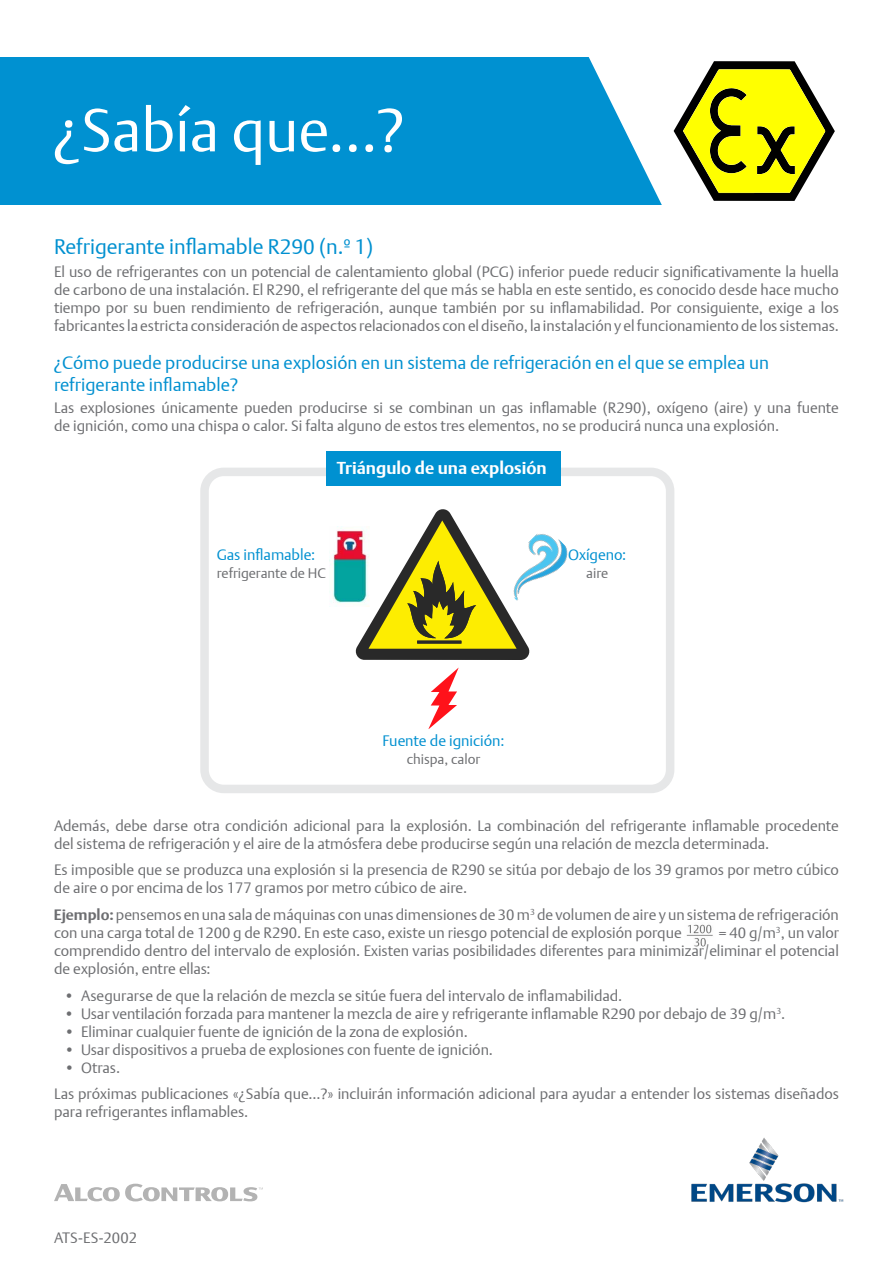
<style>
.page{position:relative;width:893px;height:1263px;background:#fff}
.page>*{position:absolute;margin:0;border:0;box-sizing:border-box;transform-origin:0 0}
.t1{font:60px "DTL Argo T Light";color:#fff}
.t2{font:21px "DTL Argo T Light";color:#0090d0}
.t3{font:18px/21.6px "DTL Argo T Light";color:#0090d0}
.t4{font:700 17.25px "DTL Argo T";color:#fff}
.t5{font:15.15px "DTL Argo T Light";color:#0090d0}
.t6{font:15px/18px "DTL Argo T Light";color:#6d6e71}
.t7{font:13.8px "DTL Argo T Light";color:#6d6e71}
.s1{font-family:"DTL Argo T";font-weight:700}
</style>
<div class="page">
<div style="left:0;top:57px;width:893px;height:148px;background:#0091d1"></div>
<svg style="left:588px;top:57px;width:305px;height:148px;fill:#fff"></svg>
<svg style="left:54px;top:1184px;width:209px;height:17px"></svg>
<img style="left:691px;top:1137px;width:152px;height:66px">
<div style="left:200px;top:468px;width:474px;height:325px;border:9px solid #e6e7e8;border-radius:19px"></div>
<svg style="left:356px;top:509px;width:173px;height:151px"></svg>
<img style="left:330px;top:527px;width:40px;height:79px">
<svg style="left:428px;top:668px;width:31px;height:61px"></svg>
<img style="left:493px;top:526px;width:75px;height:80px">
<div style="left:326px;top:451px;width:234px;height:35px;background:#0091d1"></div>
<img style="left:686px;top:924px;width:27px;height:23px">
<svg style="left:669px;top:57px;width:170px;height:148px;background:#c5c555"></svg>
<h1 class="t1" style="left:54px;top:94px;width:352px">¿Sabía que...?</h1>
<h2 class="t2" style="left:54px;top:234px;width:321px">Refrigerante inflamable R290 (n.º 1)</h2>
<p class="t6" style="left:54px;top:262px;width:786px;text-align:justify">El uso de refrigerantes con un potencial de calentamiento global (PCG) inferior puede reducir significativamente la huella de carbono de una instalación. El R290, el refrigerante del que más se habla en este sentido, es conocido desde hace mucho tiempo por su buen rendimiento de refrigeración, aunque también por su inflamabilidad. Por consiguiente, exige a los fabricantes la estricta consideración de aspectos relacionados con el diseño, la instalación y el funcionamiento de los sistemas.</p>
<p class="t3" style="left:54px;top:352px;width:716px">¿Cómo puede producirse una explosión en un sistema de refrigeración en el que se emplea un refrigerante inflamable?</p>
<p class="t6" style="left:54px;top:399px;width:786px">Las explosiones únicamente pueden producirse si se combinan un gas inflamable (R290), oxígeno (aire) y una fuente de ignición, como una chispa o calor. Si falta alguno de estos tres elementos, no se producirá nunca una explosión.</p>
<p class="t4" style="left:337px;top:457px;width:211px">Triángulo de una explosión</p>
<p class="t5" style="left:217px;top:546px;width:100px">Gas inflamable:</p>
<p class="t7" style="left:217px;top:565px;width:110px">refrigerante de HC</p>
<p class="t5" style="left:568px;top:546px;width:60px">Oxígeno:</p>
<p class="t7" style="left:586px;top:565px;width:24px">aire</p>
<p class="t5" style="left:383px;top:731px;width:123px">Fuente de ignición:</p>
<p class="t7" style="left:407px;top:751px;width:75px">chispa, calor</p>
<p class="t6" style="left:54px;top:816px;width:786px">Además, debe darse otra condición adicional para la explosión. La combinación del refrigerante inflamable procedente del sistema de refrigeración y el aire de la atmósfera debe producirse según una relación de mezcla determinada.</p>
<p class="t6" style="left:54px;top:861px;width:786px">Es imposible que se produzca una explosión si la presencia de R290 se sitúa por debajo de los 39 gramos por metro cúbico de aire o por encima de los 177 gramos por metro cúbico de aire.</p>
<p class="t6" style="left:54px;top:905px;width:786px"><span class="s1">Ejemplo:</span> pensemos en una sala de máquinas con unas dimensiones de 30 m<sup>3</sup> de volumen de aire y un sistema de refrigeración con una carga total de 1200 g de R290. En este caso, existe un riesgo potencial de explosión porque</p>
<p class="t6" style="left:54px;top:923px;width:786px;text-align:justify;text-indent:664px">= 40 g/m<sup>3</sup>, un valor comprendido dentro del intervalo de explosión. Existen varias posibilidades diferentes para minimizar/eliminar el potencial de explosión, entre ellas:</p>
<p class="t6" style="left:64px;top:987px;width:560px">• Asegurarse de que la relación de mezcla se sitúe fuera del intervalo de inflamabilidad.</p>
<p class="t6" style="left:64px;top:1005px;width:723px">• Usar ventilación forzada para mantener la mezcla de aire y refrigerante inflamable R290 por debajo de 39 g/m<sup>3</sup>.</p>
<p class="t6" style="left:64px;top:1023px;width:405px">• Eliminar cualquier fuente de ignición de la zona de explosión.</p>
<p class="t6" style="left:64px;top:1041px;width:431px">• Usar dispositivos a prueba de explosiones con fuente de ignición.</p>
<p class="t6" style="left:64px;top:1059px;width:58px">• Otras.</p>
<p class="t6" style="left:54px;top:1084px;width:786px">Las próximas publicaciones «¿Sabía que...?» incluirán información adicional para ayudar a entender los sistemas diseñados para refrigerantes inflamables.</p>
<p class="t6" style="left:54px;top:1228px;width:85px">ATS-ES-2002</p>
</div>
